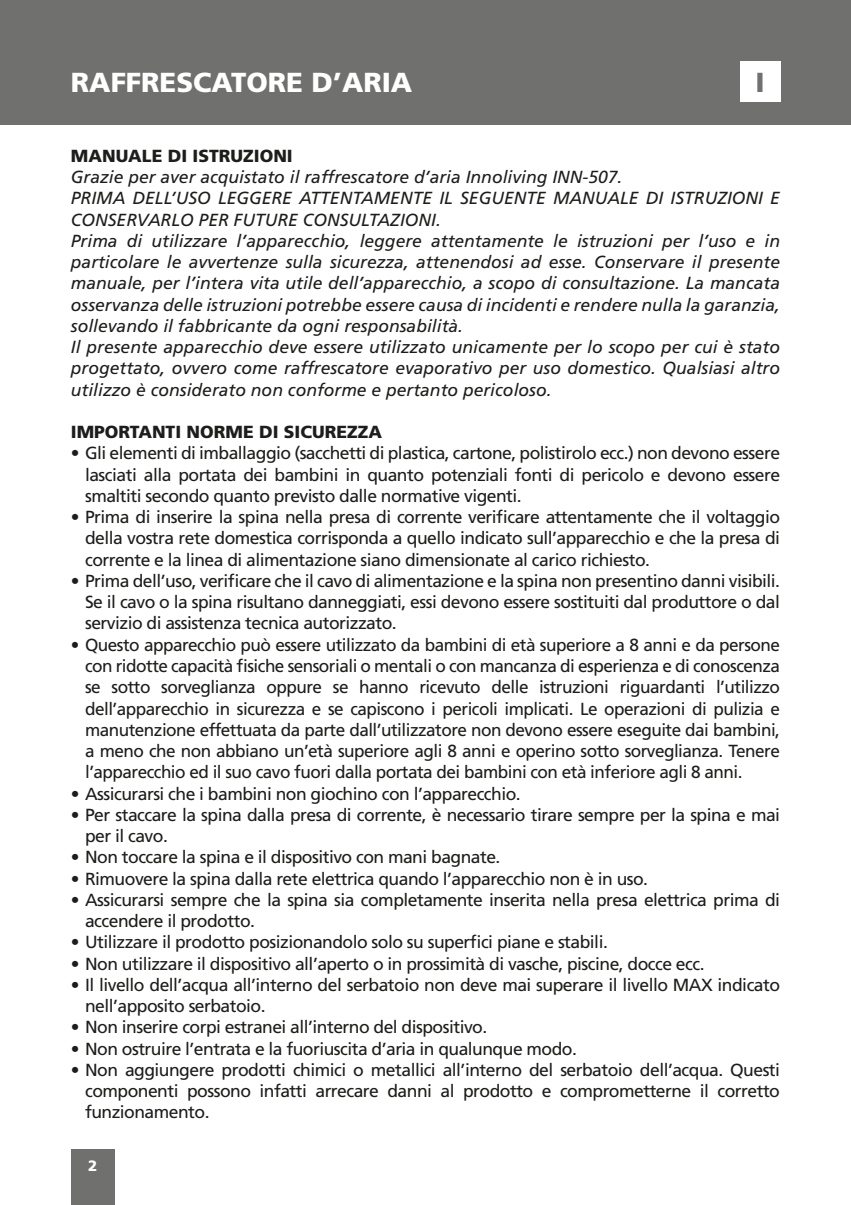
<style>
.page{position:relative;width:851px;height:1205px;background:#fff}
.page>*{position:absolute;margin:0;border:0;box-sizing:border-box;transform-origin:0 0}
.t1{font:900 27.5px "Frutiger LT Std";color:#fff}
.t2{font:900 27.5px "Frutiger LT Std";color:#70706f}
.t3{font:17.5px/21.2px "Frutiger LT Std";letter-spacing:-.03em;color:#1d1d1b;text-align:justify}
.t4{font:italic 17.5px/21.2px "Frutiger LT Std";color:#1d1d1b}
.t5{font:900 17.5px "Frutiger LT Std";color:#1d1d1b}
.t6{font:900 15px "Frutiger LT Std";color:#fff}
</style>
<div class="page">
<div style="left:0;top:0;width:850px;height:125px;background:#70706f"></div>
<div style="left:71px;top:1149px;width:44px;height:56px;background:#70706f"></div>
<div style="left:740px;top:61px;width:40px;height:41px;background:#fff"></div>
<h1 class="t1" style="left:71px;top:65px;width:343px">RAFFRESCATORE D’ARIA</h1>
<h1 class="t2" style="left:755px;top:66px;width:11px">I</h1>
<p class="t5" style="left:71px;top:145px;width:223px">MANUALE DI ISTRUZIONI</p>
<p class="t4" style="left:71px;top:167px;width:710px">Grazie per aver acquistato il raffrescatore d’aria Innoliving INN-507.<br>PRIMA DELL’USO LEGGERE ATTENTAMENTE IL SEGUENTE MANUALE DI ISTRUZIONI E CONSERVARLO PER FUTURE CONSULTAZIONI.<br>Prima di utilizzare l’apparecchio, leggere attentamente le istruzioni per l’uso e in particolare le avvertenze sulla sicurezza, attenendosi ad esse. Conservare il presente manuale, per l’intera vita utile dell’apparecchio, a scopo di consultazione. La mancata osservanza delle istruzioni potrebbe essere causa di incidenti e rendere nulla la garanzia, sollevando il fabbricante da ogni responsabilità.<br>Il presente apparecchio deve essere utilizzato unicamente per lo scopo per cui è stato progettato, ovvero come raffrescatore evaporativo per uso domestico. Qualsiasi altro utilizzo è considerato non conforme e pertanto pericoloso.</p>
<p class="t5" style="left:71px;top:421px;width:313px">IMPORTANTI NORME DI SICUREZZA</p>
<p class="t3" style="left:85px;top:443px;width:696px;text-indent:-14px">• Gli elementi di imballaggio (sacchetti di plastica, cartone, polistirolo ecc.) non devono essere lasciati alla portata dei bambini in quanto potenziali fonti di pericolo e devono essere smaltiti secondo quanto previsto dalle normative vigenti.</p>
<p class="t3" style="left:85px;top:507px;width:696px;text-indent:-14px">• Prima di inserire la spina nella presa di corrente verificare attentamente che il voltaggio della vostra rete domestica corrisponda a quello indicato sull’apparecchio e che la presa di corrente e la linea di alimentazione siano dimensionate al carico richiesto.</p>
<p class="t3" style="left:85px;top:570px;width:696px;text-indent:-14px">• Prima dell’uso, verificare che il cavo di alimentazione e la spina non presentino danni visibili.<br>Se il cavo o la spina risultano danneggiati, essi devono essere sostituiti dal produttore o dal servizio di assistenza tecnica autorizzato.</p>
<p class="t3" style="left:85px;top:634px;width:696px;text-indent:-14px">• Questo apparecchio può essere utilizzato da bambini di età superiore a 8 anni e da persone con ridotte capacità fisiche sensoriali o mentali o con mancanza di esperienza e di conoscenza se sotto sorveglianza oppure se hanno ricevuto delle istruzioni riguardanti l’utilizzo dell’apparecchio in sicurezza e se capiscono i pericoli implicati. Le operazioni di pulizia e manutenzione effettuata da parte dall’utilizzatore non devono essere eseguite dai bambini, a meno che non abbiano un’età superiore agli 8 anni e operino sotto sorveglianza. Tenere l’apparecchio ed il suo cavo fuori dalla portata dei bambini con età inferiore agli 8 anni.</p>
<p class="t3" style="left:71px;top:783px;width:451px">• Assicurarsi che i bambini non giochino con l’apparecchio.</p>
<p class="t3" style="left:85px;top:804px;width:696px;text-indent:-14px">• Per staccare la spina dalla presa di corrente, è necessario tirare sempre per la spina e mai per il cavo.</p>
<p class="t3" style="left:71px;top:847px;width:431px">• Non toccare la spina e il dispositivo con mani bagnate.</p>
<p class="t3" style="left:71px;top:868px;width:578px">• Rimuovere la spina dalla rete elettrica quando l’apparecchio non è in uso.</p>
<p class="t3" style="left:85px;top:889px;width:696px;text-indent:-14px">• Assicurarsi sempre che la spina sia completamente inserita nella presa elettrica prima di accendere il prodotto.</p>
<p class="t3" style="left:71px;top:932px;width:538px">• Utilizzare il prodotto posizionandolo solo su superfici piane e stabili.</p>
<p class="t3" style="left:71px;top:953px;width:635px">• Non utilizzare il dispositivo all’aperto o in prossimità di vasche, piscine, docce ecc.</p>
<p class="t3" style="left:85px;top:974px;width:696px;text-indent:-14px">• Il livello dell’acqua all’interno del serbatoio non deve mai superare il livello MAX indicato nell’apposito serbatoio.</p>
<p class="t3" style="left:71px;top:1017px;width:418px">• Non inserire corpi estranei all’interno del dispositivo.</p>
<p class="t3" style="left:71px;top:1038px;width:507px">• Non ostruire l’entrata e la fuoriuscita d’aria in qualunque modo.</p>
<p class="t3" style="left:85px;top:1059px;width:696px;text-indent:-14px">• Non aggiungere prodotti chimici o metallici all’interno del serbatoio dell’acqua. Questi componenti possono infatti arrecare danni al prodotto e comprometterne il corretto funzionamento.</p>
<p class="t6" style="left:88px;top:1156px;width:11px">2</p>
</div>
